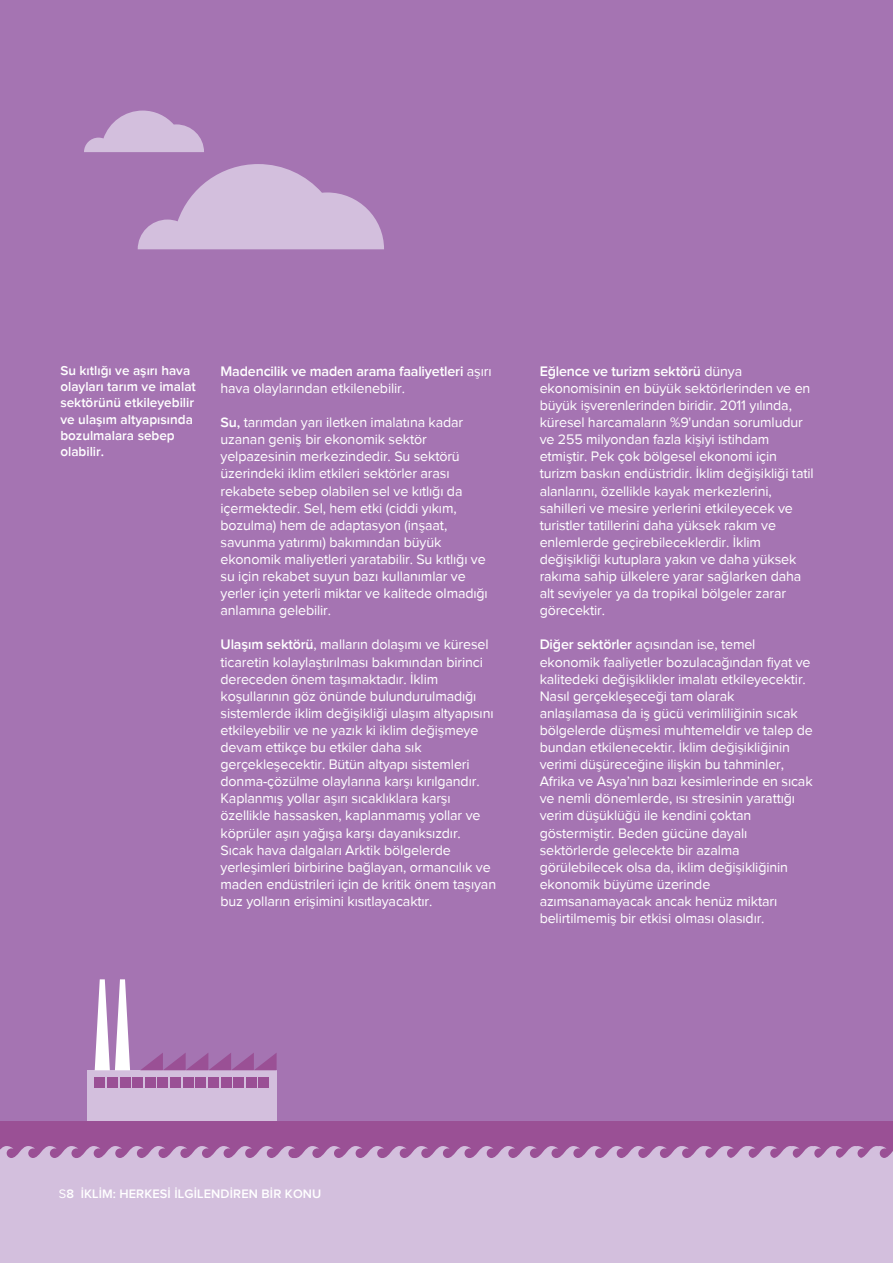
<style>
.page{position:relative;width:893px;height:1263px;background:#a574b2}
.page>*{position:absolute;margin:0;border:0;box-sizing:border-box;transform-origin:0 0}
.t1{font:14.25px/17.1px "Proxima Nova";letter-spacing:-.01em;color:#fff}
.t2{font:600 13.5px/16.2px "Proxima Nova";color:#fff}
.t3{font:600 12.75px "Proxima Nova";letter-spacing:.01em;color:#fff}
.s1{font-weight:600}
.s2{font-weight:400}
</style>
<div class="page">
<div style="left:87px;top:1070px;width:190px;height:51px;background:#d3bfdd"></div>
<svg style="left:141px;top:1053px;width:136px;height:17px"></svg>
<svg style="left:95px;top:979px;width:35px;height:91px"></svg>
<div style="left:259px;top:1078px;width:10px;height:10px;background:#9a5095"></div>
<div style="left:246px;top:1078px;width:10px;height:10px;background:#9a5095"></div>
<div style="left:234px;top:1078px;width:10px;height:10px;background:#9a5095"></div>
<div style="left:221px;top:1078px;width:10px;height:10px;background:#9a5095"></div>
<div style="left:208px;top:1078px;width:10px;height:10px;background:#9a5095"></div>
<div style="left:196px;top:1078px;width:10px;height:10px;background:#9a5095"></div>
<div style="left:183px;top:1078px;width:10px;height:10px;background:#9a5095"></div>
<div style="left:170px;top:1078px;width:11px;height:10px;background:#9a5095"></div>
<div style="left:158px;top:1078px;width:10px;height:10px;background:#9a5095"></div>
<div style="left:145px;top:1078px;width:10px;height:10px;background:#9a5095"></div>
<div style="left:133px;top:1078px;width:10px;height:10px;background:#9a5095"></div>
<div style="left:120px;top:1078px;width:10px;height:10px;background:#9a5095"></div>
<div style="left:107px;top:1078px;width:10px;height:10px;background:#9a5095"></div>
<div style="left:95px;top:1078px;width:10px;height:10px;background:#9a5095"></div>
<svg style="left:138px;top:164px;width:246px;height:85px"></svg>
<svg style="left:84px;top:111px;width:120px;height:41px"></svg>
<div style="left:0;top:1121px;width:893px;height:97px;background:#9a5095"></div>
<div style="left:0;top:1146px;width:893px;height:117px;background:#d3bfdd"></div>
<p class="t2" style="left:60px;top:363px;width:137px">Su kıtlığı ve aşırı hava olayları tarım ve imalat sektörünü etkileyebilir ve ulaşım altyapısında bozulmalara sebep olabilir.</p>
<p class="t1" style="left:221px;top:363px;width:273px"><span class="s1">Madencilik ve maden arama faaliyetleri</span> aşırı hava olaylarından etkilenebilir.</p>
<p class="t1" style="left:221px;top:414px;width:269px"><span class="s1">Su,</span> tarımdan yarı iletken imalatına kadar uzanan geniş bir ekonomik sektör yelpazesinin merkezindedir. Su sektörü üzerindeki iklim etkileri sektörler arası rekabete sebep olabilen sel ve kıtlığı da içermektedir. Sel, hem etki (ciddi yıkım, bozulma) hem de adaptasyon (inşaat, savunma yatırımı) bakımından büyük ekonomik maliyetleri yaratabilir. Su kıtlığı ve su için rekabet suyun bazı kullanımlar ve yerler için yeterli miktar ve kalitede olmadığı anlamına gelebilir.</p>
<p class="t1" style="left:221px;top:636px;width:277px"><span class="s1">Ulaşım sektörü</span>, malların dolaşımı ve küresel ticaretin kolaylaştırılması bakımından birinci dereceden önem taşımaktadır. İklim koşullarının göz önünde bulundurulmadığı sistemlerde iklim değişikliği ulaşım altyapısını etkileyebilir ve ne yazık ki iklim değişmeye devam ettikçe bu etkiler daha sık gerçekleşecektir. Bütün altyapı sistemleri donma-çözülme olaylarına karşı kırılgandır.<br>Kaplanmış yollar aşırı sıcaklıklara karşı özellikle hassasken, kaplanmamış yollar ve köprüler aşırı yağışa karşı dayanıksızdır.<br>Sıcak hava dalgaları Arktik bölgelerde yerleşimleri birbirine bağlayan, ormancılık ve maden endüstrileri için de kritik önem taşıyan buz yolların erişimini kısıtlayacaktır.</p>
<p class="t1" style="left:540px;top:363px;width:276px"><span class="s1">Eğlence ve turizm sektörü</span> dünya ekonomisinin en büyük sektörlerinden ve en büyük işverenlerinden biridir. 2011 yılında, küresel harcamaların %9'undan sorumludur ve 255 milyondan fazla kişiyi istihdam etmiştir. Pek çok bölgesel ekonomi için turizm baskın endüstridir. İklim değişikliği tatil alanlarını, özellikle kayak merkezlerini, sahilleri ve mesire yerlerini etkileyecek ve turistler tatillerini daha yüksek rakım ve enlemlerde geçirebileceklerdir. İklim değişikliği kutuplara yakın ve daha yüksek rakıma sahip ülkelere yarar sağlarken daha alt seviyeler ya da tropikal bölgeler zarar görecektir.</p>
<p class="t1" style="left:540px;top:636px;width:275px"><span class="s1">Diğer sektörler</span> açısından ise, temel ekonomik faaliyetler bozulacağından fiyat ve kalitedeki değişiklikler imalatı etkileyecektir.<br>Nasıl gerçekleşeceği tam olarak anlaşılamasa da iş gücü verimliliğinin sıcak bölgelerde düşmesi muhtemeldir ve talep de bundan etkilenecektir. İklim değişikliğinin verimi düşüreceğine ilişkin bu tahminler, Afrika ve Asya’nın bazı kesimlerinde en sıcak ve nemli dönemlerde, ısı stresinin yarattığı verim düşüklüğü ile kendini çoktan göstermiştir. Beden gücüne dayalı sektörlerde gelecekte bir azalma görülebilecek olsa da, iklim değişikliğinin ekonomik büyüme üzerinde azımsanamayacak ancak henüz miktarı belirtilmemiş bir etkisi olması olasıdır.</p>
<p class="t3" style="left:59px;top:1187px;width:264px"><span class="s2">S</span>8 İKLİM: HERKESİ İLGİLENDİREN BİR KONU</p>
</div>
